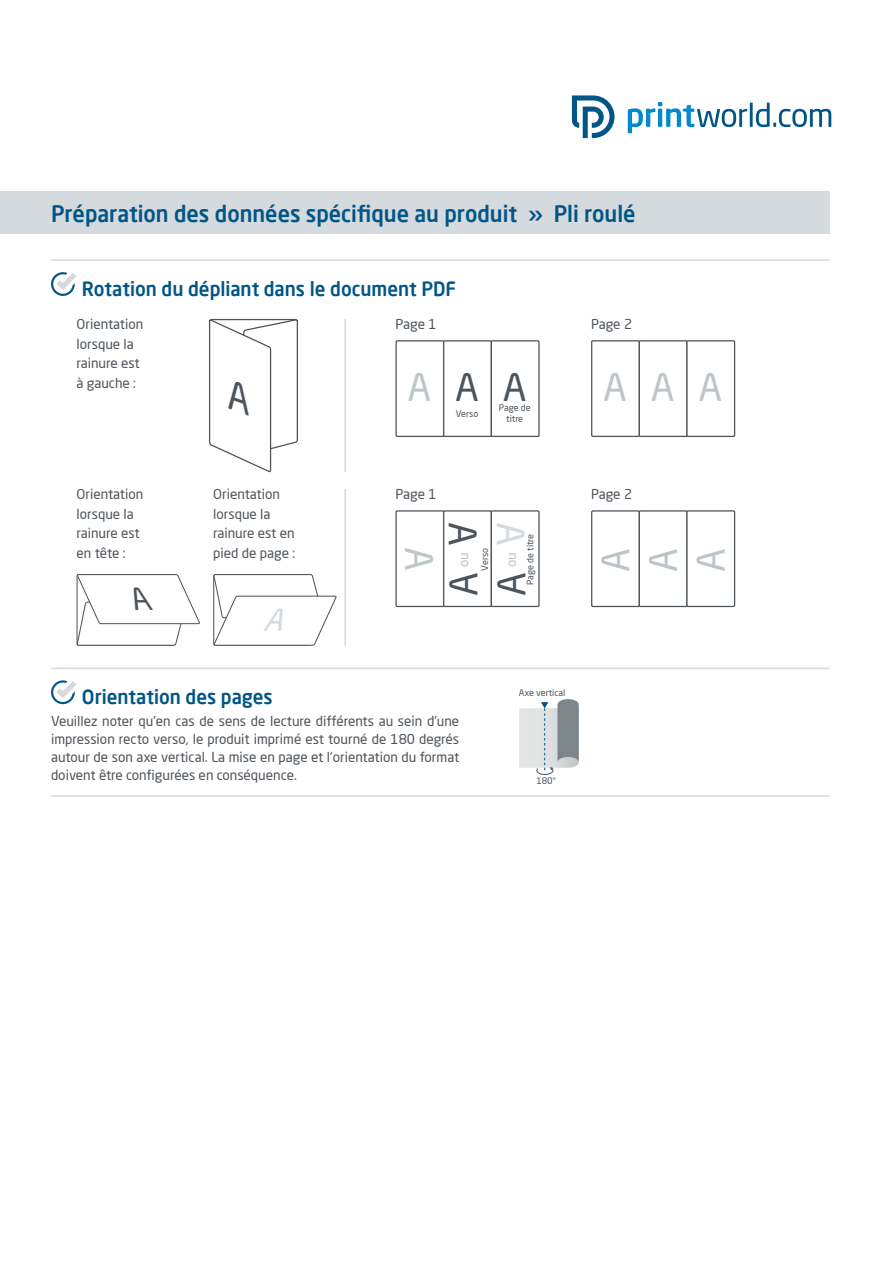
<style>
.page{position:relative;width:893px;height:1263px;background:#fff}
.page>*{position:absolute;margin:0;border:0;box-sizing:border-box;transform-origin:0 0}
.t1{font:37.5px "Neo Sans Pro";color:#bec5c9}
.t2{font:37.5px/47.8px "Neo Sans Pro";color:#4d545a}
.t3{font:37.5px "Neo Sans Pro";color:#d4dade}
.t4{font:italic 30.15px "Neo Sans Pro";color:#4d545a}
.t5{font:500 22.5px "Neo Sans Pro";color:#015685;scale:.96 1}
.t6{font:500 19.5px "Neo Sans Pro";color:#015685;scale:.96 1}
.t7{font:13.5px/19.5px "Neo Sans Pro";color:#4d545a}
.t8{font:13.5px "Neo Sans Pro";color:#bec5c9}
.t9{font:9px/10.8px "Neo Sans Pro";color:#4d545a;text-align:center}
</style>
<div class="page">
<div style="left:0;top:191px;width:829px;height:43px;background:#d4dade"></div>
<svg style="left:628px;top:102px;width:203px;height:31px"></svg>
<svg style="left:572px;top:96px;width:42px;height:42px"></svg>
<svg style="left:51px;top:680px;width:26px;height:24px"></svg>
<hr style="left:51px;top:259px;width:778px;height:2px;background:#d4dade">
<hr style="left:51px;top:668px;width:778px;height:1px;background:#d4dade">
<hr style="left:51px;top:795px;width:778px;height:2px;background:#d4dade">
<svg style="left:519px;top:699px;width:60px;height:76px"></svg>
<div style="left:395px;top:340px;width:49px;height:97px;border:1px solid #4d545a"></div>
<div style="left:395px;top:510px;width:49px;height:97px;border:1px solid #4d545a"></div>
<div style="left:591px;top:340px;width:49px;height:97px;border:1px solid #4d545a"></div>
<div style="left:591px;top:510px;width:49px;height:97px;border:1px solid #4d545a"></div>
<div style="left:443px;top:340px;width:49px;height:97px;border:1px solid #4d545a"></div>
<div style="left:443px;top:510px;width:49px;height:97px;border:1px solid #4d545a"></div>
<div style="left:639px;top:340px;width:49px;height:97px;border:1px solid #4d545a"></div>
<div style="left:639px;top:510px;width:49px;height:97px;border:1px solid #4d545a"></div>
<div style="left:491px;top:340px;width:49px;height:97px;border:1px solid #4d545a"></div>
<div style="left:491px;top:510px;width:49px;height:97px;border:1px solid #4d545a"></div>
<div style="left:686px;top:340px;width:49px;height:97px;border:1px solid #4d545a"></div>
<div style="left:686px;top:510px;width:49px;height:97px;border:1px solid #4d545a"></div>
<svg style="left:51px;top:272px;width:25px;height:24px"></svg>
<hr style="left:344px;top:319px;width:2px;height:153px;background:#d4dade">
<hr style="left:344px;top:489px;width:2px;height:157px;background:#d4dade">
<svg style="left:76px;top:574px;width:124px;height:72px"></svg>
<svg style="left:209px;top:318px;width:89px;height:155px"></svg>
<svg style="left:213px;top:574px;width:124px;height:72px"></svg>
<h3 class="t5" style="left:51px;top:200px;width:610px">Préparation des données spécifique au produit » Pli roulé</h3>
<h3 class="t6" style="left:82px;top:276px;width:392px">Rotation du dépliant dans le document PDF</h3>
<p class="t7" style="left:77px;top:314px;width:68px">Orientation lorsque la rainure est à gauche :</p>
<p class="t7" style="left:395px;top:314px;width:43px">Page 1</p>
<p class="t7" style="left:591px;top:314px;width:43px">Page 2</p>
<h1 class="t1" style="left:408px;top:364px;width:25px">A</h1>
<h1 class="t2" style="left:455px;top:363px;width:25px">A</h1>
<h1 class="t1" style="left:651px;top:364px;width:25px">A</h1>
<h1 class="t2" style="left:503px;top:363px;width:25px">A</h1>
<h1 class="t1" style="left:698px;top:364px;width:25px">A</h1>
<h1 class="t1" style="left:603px;top:364px;width:25px">A</h1>
<p class="t7" style="left:77px;top:484px;width:68px">Orientation lorsque la rainure est en tête :</p>
<p class="t7" style="left:213px;top:484px;width:84px">Orientation lorsque la rainure est en pied de page :</p>
<h2 class="t4" style="left:135px;top:580px;width:34px">A</h2>
<p class="t9" style="left:456px;top:408px;width:24px">Verso</p>
<p class="t9" style="left:499px;top:402px;width:33px">Page de titre</p>
<p class="t7" style="left:395px;top:484px;width:43px">Page 1</p>
<h1 class="t1" style="left:442px;top:547px;width:25px;rotate:90deg">A</h1>
<h1 class="t2" style="left:487px;top:522px;width:25px;rotate:90deg">A</h1>
<h1 class="t3" style="left:533px;top:522px;width:25px;rotate:90deg">A</h1>
<p class="t9" style="left:525px;top:585px;width:52px;rotate:-90deg">Page de titre</p>
<p class="t9" style="left:479px;top:570px;width:24px;rotate:-90deg">Verso</p>
<p class="t8" style="left:455px;top:567px;width:16px;rotate:-90deg">ou</p>
<p class="t8" style="left:503px;top:567px;width:16px;rotate:-90deg">ou</p>
<h1 class="t2" style="left:439px;top:596px;width:25px;rotate:-90deg">A<br>A</h1>
<p class="t7" style="left:591px;top:484px;width:43px">Page 2</p>
<h1 class="t1" style="left:593px;top:572px;width:25px;rotate:-90deg">A</h1>
<h1 class="t1" style="left:640px;top:572px;width:25px;rotate:-90deg">A</h1>
<h1 class="t1" style="left:688px;top:572px;width:25px;rotate:-90deg">A</h1>
<h3 class="t6" style="left:82px;top:685px;width:200px">Orientation des pages</h3>
<p class="t7" style="left:51px;top:712px;width:410px;line-height:18px;text-align:justify">Veuillez noter qu’en cas de sens de lecture différents au sein d’une impression recto verso, le produit imprimé est tourné de 180 degrés autour de son axe vertical. La mise en page et l’orientation du format doivent être configurées en conséquence.</p>
<p class="t9" style="left:519px;top:687px;width:48px">Axe vertical</p>
<p class="t9" style="left:536px;top:775px;width:21px">180°</p>
</div>
